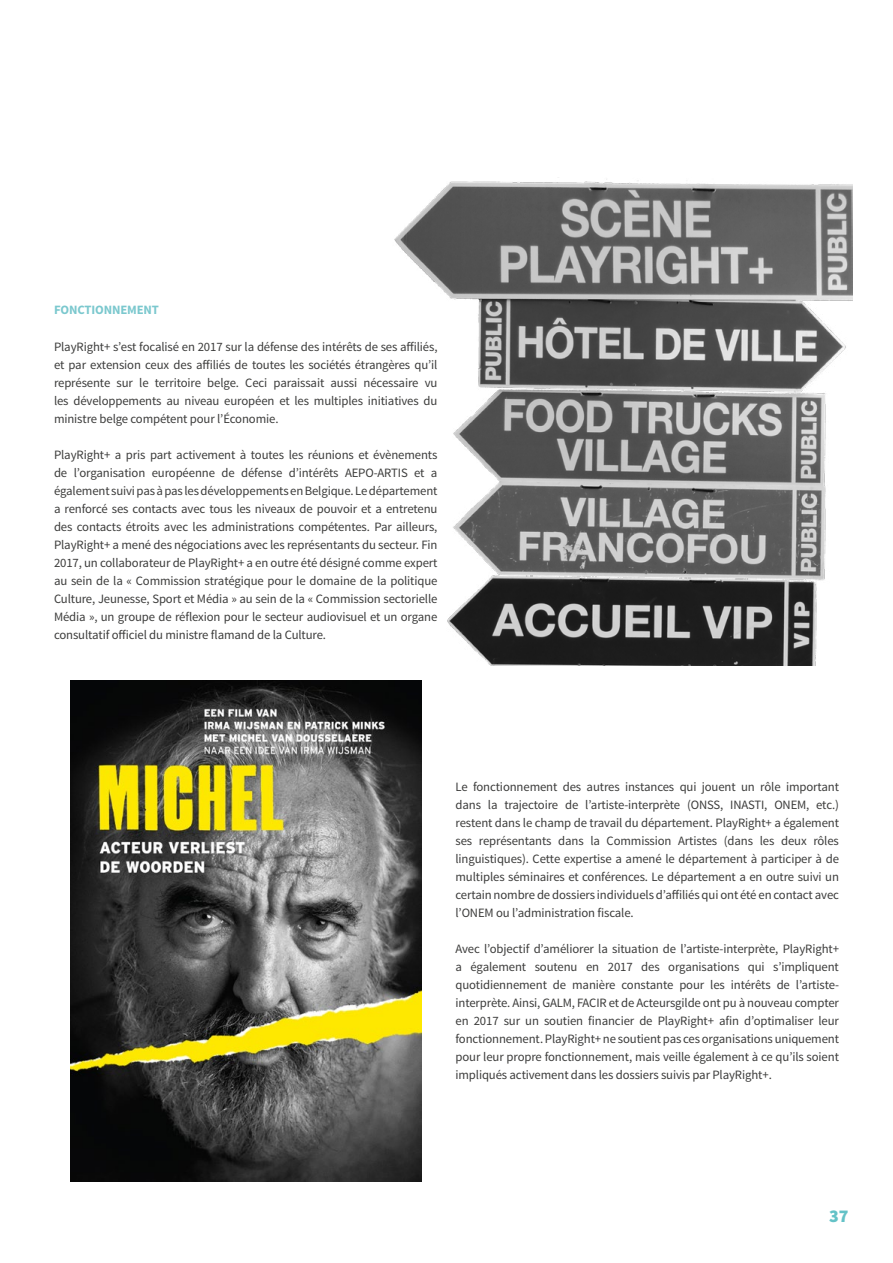
<style>
.page{position:relative;width:893px;height:1263px;background:#fff}
.page>*{position:absolute;margin:0;border:0;box-sizing:border-box;transform-origin:0 0}
.t1{font:900 18px "Source Sans Pro";color:#64c2c7}
.t2{font:12.75px/18px "Source Sans Pro";letter-spacing:-.01em;color:#3c3c3b;text-align:justify}
.t3{font:700 12.75px "Source Sans Pro";letter-spacing:-.01em;color:#7bc8ce}
</style>
<div class="page">
<img style="left:394px;top:179px;width:459px;height:486px">
<img style="left:70px;top:680px;width:351px;height:502px">
<p class="t3" style="left:54px;top:302px;width:107px">FONCTIONNEMENT</p>
<p class="t2" style="left:54px;top:337px;width:385px">PlayRight+ s’est focalisé en 2017 sur la défense des intérêts de ses affiliés, et par extension ceux des affiliés de toutes les sociétés étrangères qu’il représente sur le territoire belge. Ceci paraissait aussi nécessaire vu les développements au niveau européen et les multiples initiatives du ministre belge compétent pour l’Économie.</p>
<p class="t2" style="left:54px;top:446px;width:385px">PlayRight+ a pris part activement à toutes les réunions et évènements de l’organisation européenne de défense d’intérêts AEPO-ARTIS et a également suivi pas à pas les développements en Belgique. Le département a renforcé ses contacts avec tous les niveaux de pouvoir et a entretenu des contacts étroits avec les administrations compétentes. Par ailleurs, PlayRight+ a mené des négociations avec les représentants du secteur. Fin 2017, un collaborateur de PlayRight+ a en outre été désigné comme expert au sein de la « Commission stratégique pour le domaine de la politique Culture, Jeunesse, Sport et Média » au sein de la « Commission sectorielle Média », un groupe de réflexion pour le secteur audiovisuel et un organe consultatif officiel du ministre flamand de la Culture.</p>
<p class="t2" style="left:455px;top:778px;width:385px">Le fonctionnement des autres instances qui jouent un rôle important dans la trajectoire de l’artiste-interprète (ONSS, INASTI, ONEM, etc.) restent dans le champ de travail du département. PlayRight+ a également ses représentants dans la Commission Artistes (dans les deux rôles linguistiques). Cette expertise a amené le département à participer à de multiples séminaires et conférences. Le département a en outre suivi un certain nombre de dossiers individuels d’affiliés qui ont été en contact avec l’ONEM ou l’administration fiscale.</p>
<p class="t2" style="left:455px;top:940px;width:385px">Avec l’objectif d’améliorer la situation de l’artiste-interprète, PlayRight+ a également soutenu en 2017 des organisations qui s’impliquent quotidiennement de manière constante pour les intérêts de l’artiste&shy;interprète. Ainsi, GALM, FACIR et de Acteursgilde ont pu à nouveau compter en 2017 sur un soutien financier de PlayRight+ afin d’optimaliser leur fonctionnement. PlayRight+ ne soutient pas ces organisations uniquement pour leur propre fonctionnement, mais veille également à ce qu’ils soient impliqués activement dans les dossiers suivis par PlayRight+.</p>
<h1 class="t1" style="left:829px;top:1205px;width:21px">37</h1>
</div>
